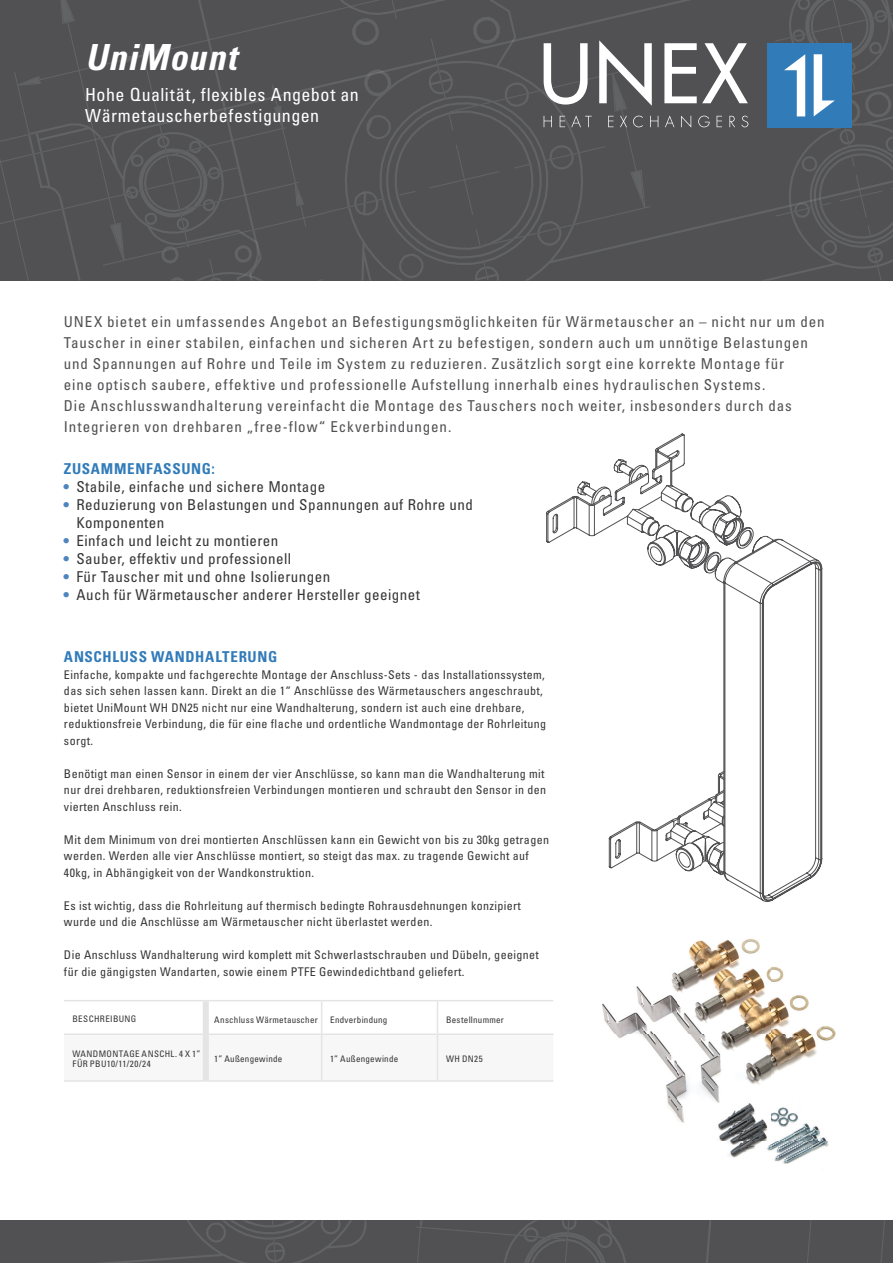
<style>
.page{position:relative;width:893px;height:1263px;background:#fff}
.page>*{position:absolute;margin:0;border:0;box-sizing:border-box;transform-origin:0 0}
.t1{font:italic 700 condensed 36px "Univers LT Pro";letter-spacing:.03em;color:#fff}
.t2{font:condensed 18px/21px "Univers LT Pro";letter-spacing:.03em;color:#fff}
.t3{font:condensed 15px/21px "Univers LT Pro";letter-spacing:.055em;color:#515153}
.t4{font:condensed 15px/18px "Univers LT Pro";letter-spacing:.03em;color:#363637}
.t5{font:700 condensed 15px "Univers LT Pro";letter-spacing:.045em;color:#327bb9}
.t6{font:condensed 12px/16.5px "Univers LT Pro";letter-spacing:.03em;color:#363637}
.t7{font:condensed 9px/10.8px "Univers LT Pro";letter-spacing:.03em;color:#363637}
.s1{color:#4e85bf}
</style>
<div class="page">
<div style="left:0;top:1220px;width:893px;height:43px;background:#515153"></div>
<svg style="left:104px;top:1221px;width:262px;height:42px"></svg>
<svg style="left:0;top:0;width:893px;height:281px;background:#55575b"></svg>
<svg style="left:706px;top:1221px;width:5px;height:42px"></svg>
<svg style="left:881px;top:1221px;width:4px;height:41px"></svg>
<svg style="left:807px;top:1221px;width:4px;height:42px"></svg>
<svg style="left:417px;top:1221px;width:209px;height:42px"></svg>
<svg style="left:64px;top:1001px;width:489px;height:79px"></svg>
<hr style="left:64px;top:1000px;width:142px;height:1px;background:#e4e4e5">
<hr style="left:64px;top:1033px;width:139px;height:2px;background:#e4e4e5">
<hr style="left:64px;top:1080px;width:142px;height:2px;background:#e4e4e5">
<hr style="left:206px;top:1000px;width:116px;height:1px;background:#e4e4e5">
<hr style="left:322px;top:1000px;width:115px;height:1px;background:#e4e4e5">
<hr style="left:437px;top:1000px;width:116px;height:1px;background:#e4e4e5">
<hr style="left:209px;top:1033px;width:113px;height:2px;background:#e4e4e5">
<hr style="left:322px;top:1033px;width:115px;height:2px;background:#e4e4e5">
<hr style="left:437px;top:1033px;width:116px;height:2px;background:#e4e4e5">
<hr style="left:206px;top:1080px;width:116px;height:2px;background:#e4e4e5">
<hr style="left:322px;top:1080px;width:115px;height:2px;background:#e4e4e5">
<hr style="left:437px;top:1080px;width:116px;height:2px;background:#e4e4e5">
<hr style="left:321px;top:1001px;width:1px;height:32px;background:#e4e4e5">
<hr style="left:437px;top:1001px;width:1px;height:32px;background:#e4e4e5">
<hr style="left:321px;top:1035px;width:1px;height:45px;background:#e4e4e5">
<hr style="left:437px;top:1035px;width:1px;height:45px;background:#e4e4e5">
<div style="left:203px;top:1001px;width:6px;height:33px;background:#e4e4e5"></div>
<div style="left:203px;top:1034px;width:6px;height:46px;background:#e4e4e5"></div>
<svg style="left:546px;top:434px;width:276px;height:468px"></svg>
<svg style="left:578px;top:459px;width:176px;height:413px"></svg>
<svg style="left:591px;top:486px;width:133px;height:389px"></svg>
<img style="left:602px;top:939px;width:234px;height:225px">
<div style="left:800px;top:1074px;width:51px;height:52px;background:#fff;border-radius:50%"></div>
<h1 class="t1" style="left:85px;top:35px;width:153px">UniMount</h1>
<h2 class="t2" style="left:85px;top:84px;width:275px">Hohe Qualität, flexibles Angebot an<br>Wärmetauscherbefestigungen</h2>
<p class="t3" style="left:64px;top:311px;width:762px">UNEX bietet ein umfassendes Angebot an Befestigungsmöglichkeiten für Wärmetauscher an – nicht nur um den Tauscher in einer stabilen, einfachen und sicheren Art zu befestigen, sondern auch um unnötige Belastungen und Spannungen auf Rohre und Teile im System zu reduzieren. Zusätzlich sorgt eine korrekte Montage für<br>eine optisch saubere, effektive und professionelle Aufstellung innerhalb eines hydraulischen Systems.<br>Die Anschlusswandhalterung vereinfacht die Montage des Tauschers noch weiter, insbesonders durch das Integrieren von drehbaren „free-flow“ Eckverbindungen.</p>
<p class="t5" style="left:64px;top:459px;width:153px">ZUSAMMENFASSUNG:</p>
<p class="t4" style="left:64px;top:477px;width:263px"><span class="s1">•</span> Stabile, einfache und sichere Montage</p>
<p class="t4" style="left:77px;top:495px;width:398px;text-indent:-13px"><span class="s1">•</span> Reduzierung von Belastungen und Spannungen auf Rohre und<br>Komponenten</p>
<p class="t4" style="left:64px;top:531px;width:216px"><span class="s1">•</span> Einfach und leicht zu montieren</p>
<p class="t4" style="left:64px;top:549px;width:229px"><span class="s1">•</span> Sauber, effektiv und professionell</p>
<p class="t4" style="left:64px;top:567px;width:268px"><span class="s1">•</span> Für Tauscher mit und ohne Isolierungen</p>
<p class="t4" style="left:64px;top:585px;width:358px"><span class="s1">•</span> Auch für Wärmetauscher anderer Hersteller geeignet</p>
<p class="t5" style="left:64px;top:648px;width:215px">ANSCHLUSS WANDHALTERUNG</p>
<p class="t6" style="left:64px;top:666px;width:484px">Einfache, kompakte und fachgerechte Montage der Anschluss-Sets - das Installationssystem, das sich sehen lassen kann. Direkt an die 1“ Anschlüsse des Wärmetauschers angeschraubt, bietet UniMount WH DN25 nicht nur eine Wandhalterung, sondern ist auch eine drehbare, reduktionsfreie Verbindung, die für eine flache und ordentliche Wandmontage der Rohrleitung sorgt.</p>
<p class="t6" style="left:64px;top:765px;width:484px">Benötigt man einen Sensor in einem der vier Anschlüsse, so kann man die Wandhalterung mit nur drei drehbaren, reduktionsfreien Verbindungen montieren und schraubt den Sensor in den vierten Anschluss rein.</p>
<p class="t6" style="left:64px;top:831px;width:487px">Mit dem Minimum von drei montierten Anschlüssen kann ein Gewicht von bis zu 30kg getragen werden. Werden alle vier Anschlüsse montiert, so steigt das max. zu tragende Gewicht auf<br>40kg, in Abhängigkeit von der Wandkonstruktion.</p>
<p class="t6" style="left:64px;top:897px;width:458px">Es ist wichtig, dass die Rohrleitung auf thermisch bedingte Rohrausdehnungen konzipiert wurde und die Anschlüsse am Wärmetauscher nicht überlastet werden.</p>
<p class="t6" style="left:64px;top:946px;width:476px">Die Anschluss Wandhalterung wird komplett mit Schwerlastschrauben und Dübeln, geeignet für die gängigsten Wandarten, sowie einem PTFE Gewindedichtband geliefert.</p>
<p class="t7" style="left:72px;top:1013px;width:65px">BESCHREIBUNG</p>
<p class="t7" style="left:214px;top:1014px;width:105px">Anschluss Wärmetauscher</p>
<p class="t7" style="left:330px;top:1014px;width:59px">Endverbindung</p>
<p class="t7" style="left:446px;top:1014px;width:59px">Bestellnummer</p>
<p class="t7" style="left:72px;top:1048px;width:129px">WANDMONTAGE ANSCHL. 4 X 1”<br>FÜR PBU10/11/20/24</p>
<p class="t7" style="left:214px;top:1053px;width:70px">1” Außengewinde</p>
<p class="t7" style="left:330px;top:1053px;width:70px">1” Außengewinde</p>
<p class="t7" style="left:446px;top:1053px;width:38px">WH DN25</p>
</div>
